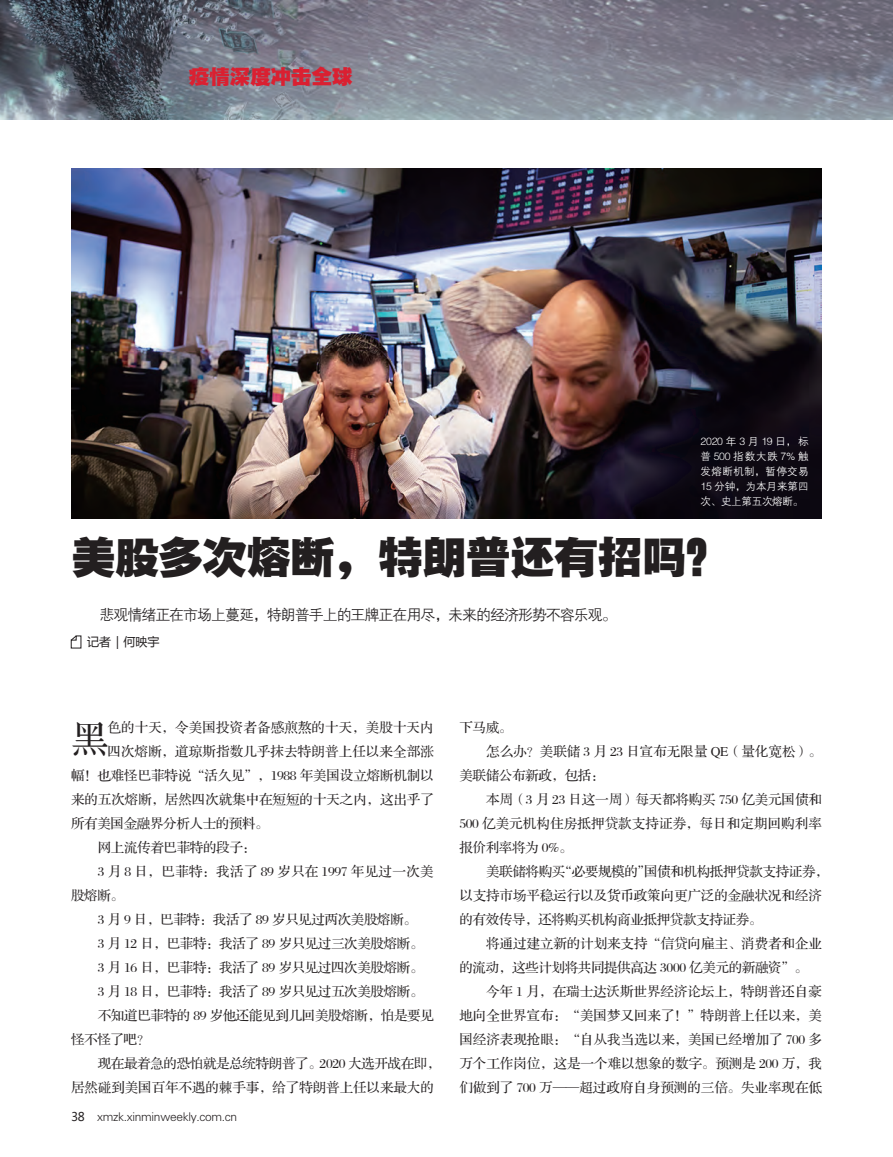
<style>
.page{position:relative;width:893px;height:1157px;background:#fff}
.page>*{position:absolute;margin:0;border:0;box-sizing:border-box;transform-origin:0 0}
.t1{font:45px "FZYDTHJW GB1 0";letter-spacing:-.025em;color:#231f20}
.t2{font:37.5px "FZS3 JW GB1 0";color:#231f20}
.t3{font:21px "FZYDTHJW GB1 0";letter-spacing:-.025em;color:#da2031}
.t4{font:15px "FZZDXJW GB1 0";letter-spacing:-.07em;color:#231f20}
.t5{font:13.5px "FZS3 JW GB1 0";letter-spacing:-.005em;color:#231f20}
.t6{font:13.5px "FZS3 JW GB1 0";letter-spacing:-.025em;color:#231f20}
.t7{font:13.5px "FZS3 JW GB1 0";letter-spacing:.03em;color:#231f20}
.t8{font:12px "FZXH1 JW GB1 0";letter-spacing:-.025em;color:#231f20}
.t9{font:12px "Microsoft Ya Hei";color:#231f20}
.t10{font:10.5px/15px "FZZDXJW GB1 0";color:#fff;text-align:justify}
.s1{font-family:"Microsoft Ya Hei"}
</style>
<div class="page">
<img style="left:0;top:0;width:893px;height:119px">
<img style="left:71px;top:168px;width:751px;height:350px">
<svg style="left:71px;top:635px;width:10px;height:13px"></svg>
<h3 class="t3" style="left:189px;top:65px;width:166px">疫情深度冲击全球</h3>
<p class="t10" style="left:701px;top:434px;width:110px">2020年3月19日，标普 500 指数大跌 7% 触发熔断机制，暂停交易15 分钟，为本月来第四次、史上第五次熔断。</p>
<p class="t1" style="left:71px;top:532px;width:661px">美股多次熔断，特朗普还有招吗？</p>
<p class="t4" style="left:71px;top:606px;width:547px">　　悲观情绪正在市场上蔓延，特朗普手上的王牌正在用尽，未来的经济形势不容乐观。</p>
<p class="t9" style="left:87px;top:633px;width:73px">记者｜何映宇</p>
<p class="t2" style="left:71px;top:720px;width:39px">黑</p>
<p class="t5" style="left:108px;top:720px;width:328px">色的十天，令美国投资者备感煎熬的十天，美股十天内</p>
<p class="t5" style="left:108px;top:744px;width:328px">四次熔断，道琼斯指数几乎抹去特朗普上任以来全部涨</p>
<p class="t5" style="left:71px;top:768px;width:364px">幅！也难怪巴菲特说“活久见”，1988 年美国设立熔断机制以</p>
<p class="t5" style="left:71px;top:792px;width:364px">来的五次熔断，居然四次就集中在短短的十天之内，这出乎了</p>
<p class="t6" style="left:71px;top:816px;width:199px">所有美国金融界分析人士的预料。</p>
<p class="t6" style="left:98px;top:840px;width:160px">网上流传着巴菲特的段子：</p>
<p class="t7" style="left:98px;top:864px;width:337px">3 月 8 日，巴菲特：我活了 89 岁只在 1997 年见过一次美</p>
<p class="t5" style="left:71px;top:888px;width:54px">股熔断。</p>
<p class="t6" style="left:98px;top:912px;width:321px">3 月 9 日，巴菲特：我活了 89 岁只见过两次美股熔断。</p>
<p class="t6" style="left:98px;top:936px;width:327px">3 月 12 日，巴菲特：我活了 89 岁只见过三次美股熔断。</p>
<p class="t6" style="left:98px;top:960px;width:327px">3 月 16 日，巴菲特：我活了 89 岁只见过四次美股熔断。</p>
<p class="t6" style="left:98px;top:984px;width:327px">3 月 18 日，巴菲特：我活了 89 岁只见过五次美股熔断。</p>
<p class="t6" style="left:98px;top:1008px;width:338px">不知道巴菲特的 89 岁他还能见到几回美股熔断，怕是要见</p>
<p class="t5" style="left:71px;top:1032px;width:81px">怪不怪了吧？</p>
<p class="t6" style="left:98px;top:1056px;width:344px">现在最着急的恐怕就是总统特朗普了。2020 大选开战在即，</p>
<p class="t5" style="left:71px;top:1080px;width:364px">居然碰到美国百年不遇的棘手事，给了特朗普上任以来最大的</p>
<p class="t8" style="left:71px;top:1109px;width:168px"><span class="s1">38</span> xmzk.xinminweekly.com.cn</p>
<p class="t5" style="left:459px;top:720px;width:54px">下马威。</p>
<p class="t5" style="left:486px;top:744px;width:337px">怎么办？美联储 3 月 23 日宣布无限量 QE（量化宽松）。</p>
<p class="t6" style="left:459px;top:768px;width:147px">美联储公布新政，包括：</p>
<p class="t5" style="left:486px;top:792px;width:337px">本周（3 月 23 日这一周）每天都将购买 750 亿美元国债和</p>
<p class="t5" style="left:459px;top:816px;width:364px">500 亿美元机构住房抵押贷款支持证券，每日和定期回购利率</p>
<p class="t5" style="left:459px;top:840px;width:115px">报价利率将为 0%。</p>
<p class="t6" style="left:486px;top:864px;width:344px">美联储将购买“必要规模的”国债和机构抵押贷款支持证券，</p>
<p class="t5" style="left:459px;top:888px;width:364px">以支持市场平稳运行以及货币政策向更广泛的金融状况和经济</p>
<p class="t6" style="left:459px;top:912px;width:305px">的有效传导，还将购买机构商业抵押贷款支持证券。</p>
<p class="t5" style="left:486px;top:936px;width:337px">将通过建立新的计划来支持“信贷向雇主、消费者和企业</p>
<p class="t6" style="left:459px;top:960px;width:350px">的流动，这些计划将共同提供高达 3000 亿美元的新融资”。</p>
<p class="t5" style="left:486px;top:984px;width:337px">今年 1 月，在瑞士达沃斯世界经济论坛上，特朗普还自豪</p>
<p class="t5" style="left:459px;top:1008px;width:364px">地向全世界宣布：“美国梦又回来了！”特朗普上任以来，美</p>
<p class="t5" style="left:459px;top:1032px;width:364px">国经济表现抢眼：“自从我当选以来，美国已经增加了 700 多</p>
<p class="t5" style="left:459px;top:1056px;width:364px">万个工作岗位，这是一个难以想象的数字。预测是 200 万，我</p>
<p class="t5" style="left:459px;top:1080px;width:364px">们做到了 700 万——超过政府自身预测的三倍。失业率现在低</p>
</div>
